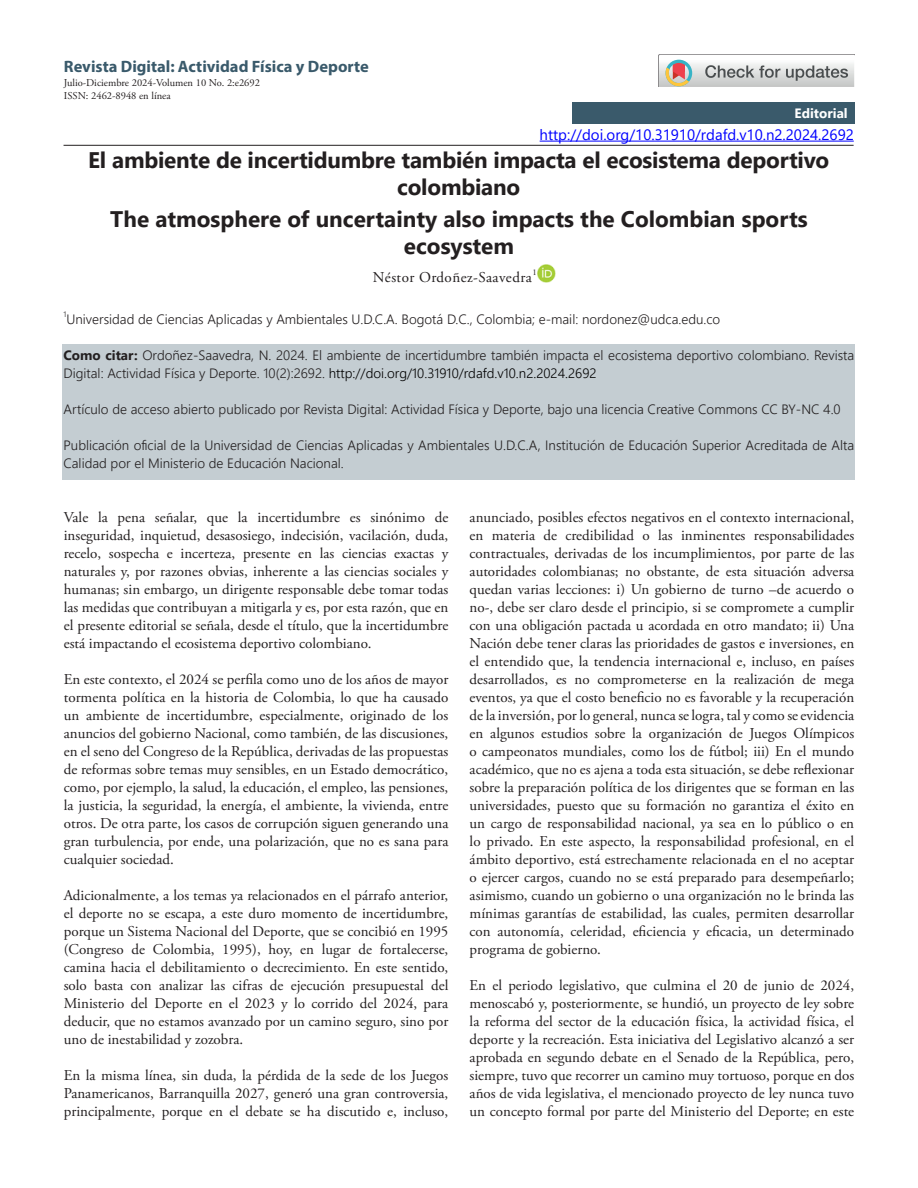
<style>
.page{position:relative;width:918px;height:1188px;background:#fff}
.page>*{position:absolute;margin:0;border:0;box-sizing:border-box;transform-origin:0 0}
.Título{font:700 22.5px/27px "Segoe UI";letter-spacing:-.01em;color:#231f20;text-align:center}
.t1{font:700 16.5px "Myriad Pro";color:#3a5a6b}
.Texto_RC{font:15px/18px "Adobe Garamond Pro";color:#231f20;text-align:justify}
.t2{font:15px "Segoe UI";color:#00f}
.Autor_Título{font:15px "Adobe Garamond";letter-spacing:.03em;color:#231f20}
.How_to_Cite_-_final{font:300 13.5px/18px "Segoe UI";color:#231f20}
.TITULO{font:700 13.5px "Segoe UI";color:#fff}
.t3{font:10.5px "Adobe Garamond Pro";color:#231f20}
.Autor_Título-2{font:8.7px "Adobe Garamond";color:#231f20}
.How_to_Cite_-_final-2{font:300 7.8px "Segoe UI";color:#231f20}
.s1{font-weight:700}
.s2{color:#000}
</style>
<div class="page">
<div style="left:62px;top:345px;width:793px;height:135px;background:#c4cdd2"></div>
<hr style="left:540px;top:141px;width:314px;height:1px;background:#00f">
<div style="left:572px;top:102px;width:282px;height:22px;background:#3a5a6b"></div>
<hr style="left:64px;top:145px;width:790px;height:1px;background:#231f20">
<svg style="left:658px;top:54px;width:196px;height:33px"></svg>
<img style="left:537px;top:264px;width:18px;height:18px">
<p class="t1" style="left:64px;top:56px;width:306px">Revista Digital: Actividad Física y Deporte</p>
<p class="t3" style="left:64px;top:76px;width:198px">Julio-Diciembre 2024-Volumen 10 No. 2:e2692</p>
<p class="t3" style="left:64px;top:90px;width:108px">ISSN: 2462-8948 en línea</p>
<p class="TITULO" style="left:795px;top:101px;width:55px">Editorial</p>
<p class="Título" style="left:88px;top:145px;width:742px">El ambiente de incertidumbre también impacta el ecosistema deportivo colombiano</p>
<p class="Título" style="left:110px;top:204px;width:699px">The atmosphere of uncertainty also impacts the Colombian sports ecosystem</p>
<p class="Autor_Título" style="left:373px;top:270px;width:161px">Néstor Ordoñez-Saavedra</p>
<p class="Autor_Título-2" style="left:532px;top:268px;width:6px">1</p>
<p class="t2" style="left:540px;top:120px;width:316px">http://doi.org/10.31910/rdafd.v10.n2.2024.2692</p>
<p class="How_to_Cite_-_final-2" style="left:64px;top:307px;width:4px">1</p>
<p class="How_to_Cite_-_final" style="left:66px;top:309px;width:655px">Universidad de Ciencias Aplicadas y Ambientales U.D.C.A. Bogotá D.C., Colombia; e-mail: nordonez@udca.edu.co</p>
<p class="How_to_Cite_-_final" style="left:64px;top:345px;width:792px"><span class="s1">Como citar:</span> Ordoñez-Saavedra, N. 2024. El ambiente de incertidumbre también impacta el ecosistema deportivo colombiano. Revista<br>Digital: Actividad Física y Deporte. 10(2):2692. <span class="s2">http://doi.org/10.31910/rdafd.v10.n2.2024.2692</span></p>
<p class="How_to_Cite_-_final" style="left:64px;top:399px;width:779px">Artículo de acceso abierto publicado por Revista Digital: Actividad Física y Deporte, bajo una licencia Creative Commons CC BY-NC 4.0</p>
<p class="How_to_Cite_-_final" style="left:64px;top:435px;width:792px">Publicación oficial de la Universidad de Ciencias Aplicadas y Ambientales U.D.C.A, Institución de Educación Superior Acreditada de Alta<br>Calidad por el Ministerio de Educación Nacional.</p>
<p class="Texto_RC" style="left:64px;top:509px;width:386px">Vale la pena señalar, que la incertidumbre es sinónimo de inseguridad, inquietud, desasosiego, indecisión, vacilación, duda, recelo, sospecha e incerteza, presente en las ciencias exactas y naturales y, por razones obvias, inherente a las ciencias sociales y humanas; sin embargo, un dirigente responsable debe tomar todas las medidas que contribuyan a mitigarla y es, por esta razón, que en el presente editorial se señala, desde el título, que la incertidumbre está impactando el ecosistema deportivo colombiano.</p>
<p class="Texto_RC" style="left:64px;top:671px;width:386px">En este contexto, el 2024 se perfila como uno de los años de mayor tormenta política en la historia de Colombia, lo que ha causado un ambiente de incertidumbre, especialmente, originado de los anuncios del gobierno Nacional, como también, de las discusiones, en el seno del Congreso de la República, derivadas de las propuestas de reformas sobre temas muy sensibles, en un Estado democrático, como, por ejemplo, la salud, la educación, el empleo, las pensiones, la justicia, la seguridad, la energía, el ambiente, la vivienda, entre otros. De otra parte, los casos de corrupción siguen generando una gran turbulencia, por ende, una polarización, que no es sana para cualquier sociedad.</p>
<p class="Texto_RC" style="left:64px;top:887px;width:386px">Adicionalmente, a los temas ya relacionados en el párrafo anterior, el deporte no se escapa, a este duro momento de incertidumbre, porque un Sistema Nacional del Deporte, que se concibió en 1995 (Congreso de Colombia, 1995), hoy, en lugar de fortalecerse, camina hacia el debilitamiento o decrecimiento. En este sentido, solo basta con analizar las cifras de ejecución presupuestal del Ministerio del Deporte en el 2023 y lo corrido del 2024, para deducir, que no estamos avanzado por un camino seguro, sino por uno de inestabilidad y zozobra.</p>
<p class="Texto_RC" style="left:64px;top:1067px;width:386px">En la misma línea, sin duda, la pérdida de la sede de los Juegos Panamericanos, Barranquilla 2027, generó una gran controversia, principalmente, porque en el debate se ha discutido e, incluso,</p>
<p class="Texto_RC" style="left:470px;top:509px;width:386px">anunciado, posibles efectos negativos en el contexto internacional, en materia de credibilidad o las inminentes responsabilidades contractuales, derivadas de los incumplimientos, por parte de las autoridades colombianas; no obstante, de esta situación adversa quedan varias lecciones: i) Un gobierno de turno –de acuerdo o no-, debe ser claro desde el principio, si se compromete a cumplir con una obligación pactada u acordada en otro mandato; ii) Una Nación debe tener claras las prioridades de gastos e inversiones, en el entendido que, la tendencia internacional e, incluso, en países desarrollados, es no comprometerse en la realización de mega eventos, ya que el costo beneficio no es favorable y la recuperación de la inversión, por lo general, nunca se logra, tal y como se evidencia en algunos estudios sobre la organización de Juegos Olímpicos o campeonatos mundiales, como los de fútbol; iii) En el mundo académico, que no es ajena a toda esta situación, se debe reflexionar sobre la preparación política de los dirigentes que se forman en las universidades, puesto que su formación no garantiza el éxito en un cargo de responsabilidad nacional, ya sea en lo público o en lo privado. En este aspecto, la responsabilidad profesional, en el ámbito deportivo, está estrechamente relacionada en el no aceptar o ejercer cargos, cuando no se está preparado para desempeñarlo; asimismo, cuando un gobierno o una organización no le brinda las mínimas garantías de estabilidad, las cuales, permiten desarrollar con autonomía, celeridad, eficiencia y eficacia, un determinado programa de gobierno.</p>
<p class="Texto_RC" style="left:470px;top:977px;width:386px">En el periodo legislativo, que culmina el 20 de junio de 2024, menoscabó y, posteriormente, se hundió, un proyecto de ley sobre la reforma del sector de la educación física, la actividad física, el deporte y la recreación. Esta iniciativa del Legislativo alcanzó a ser aprobada en segundo debate en el Senado de la República, pero, siempre, tuvo que recorrer un camino muy tortuoso, porque en dos años de vida legislativa, el mencionado proyecto de ley nunca tuvo un concepto formal por parte del Ministerio del Deporte; en este</p>
</div>
